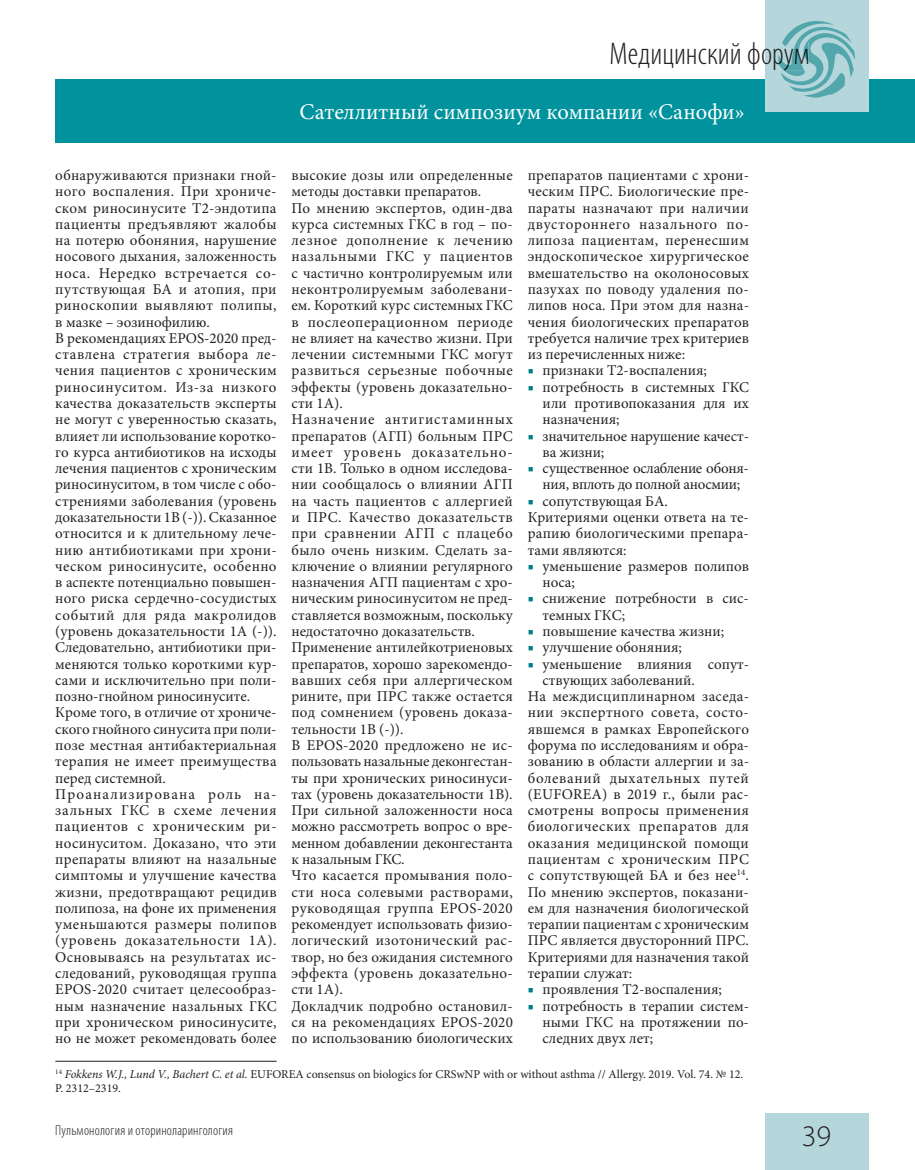
<style>
.page{position:relative;width:915px;height:1170px;background:#fff}
.page>*{position:absolute;margin:0;border:0;box-sizing:border-box;transform-origin:0 0}
.t1{font:300 condensed 31.5px "Myriad Pro";color:#231f20}
.t2{font:300 30px "Myriad Pro";color:#231f20}
.t3{font:22.5px "Minion Pro";color:#fff}
.t4{font:15px/16.2px "Minion Pro";letter-spacing:.01em;color:#231f20}
.t5{font:15px "Minion Pro";letter-spacing:.03em;color:#231f20}
.t6{font:15px/16.2px "Minion Pro";letter-spacing:-.02em;color:#231f20;text-align:center}
.t7{font:15px "Minion Pro";letter-spacing:.04em;color:#231f20}
.t8{font:15px/16.4px "Minion Pro";letter-spacing:-.01em;color:#231f20}
.t9{font:300 condensed 14.25px "Myriad Pro";letter-spacing:.015em;color:#231f20}
.t10{font:12px/13.5px "Minion Pro";color:#231f20}
.s1{color:#007e87}
.s2{font-style:italic}
</style>
<div class="page">
<hr style="left:55px;top:1060px;width:221px;height:1px;background:#231f20">
<div style="left:55px;top:79px;width:859px;height:64px;background:#00939d"></div>
<div style="left:764px;top:0;width:103px;height:111px;background:#b5d7db"></div>
<div style="left:764px;top:1113px;width:103px;height:56px;background:#b5d7db"></div>
<svg style="left:778px;top:21px;width:76px;height:77px"></svg>
<h1 class="t1" style="left:609px;top:35px;width:201px">Медицинский форум</h1>
<h3 class="t3" style="left:299px;top:96px;width:446px">Сателлитный симпозиум компании «Санофи»</h3>
<p class="t4" style="left:55px;top:167px;width:223px">обнаруживаются признаки гной&shy;ного воспаления. При хрониче&shy;ском риносинусите Т2-эндотипа пациенты предъявляют жалобы на потерю обоняния, нарушение носового дыхания, заложенность носа. Нередко встречается со&shy;путствующая БА и атопия, при риноскопии выявляют полипы, в мазке – эозинофилию.<br>В рекомендациях EPOS-2020 пред&shy;ставлена стратегия выбора ле&shy;чения пациентов с хроническим риносинуситом. Из-за низкого качества доказательств эксперты не могут с уверенностью сказать, влияет ли использование коротко&shy;го курса антибиотиков на исходы лечения пациентов с хроническим риносинуситом, в том числе с обо&shy;стрениями заболевания (уровень доказательности 1В (-)). Сказанное относится и к длительному лече&shy;нию антибиотиками при хрони&shy;ческом риносинусите, особенно в аспекте потенциально повышен&shy;ного риска сердечно-сосудистых событий для ряда макролидов (уровень доказательности 1А (-)).<br>Следовательно, антибиотики при&shy;меняются только короткими кур&shy;сами и исключительно при поли&shy;позно-гнойном риносинусите.<br>Кроме того, в отличие от хрониче&shy;ского гнойного синусита при поли&shy;позе местная антибактериальная терапия не имеет преимущества перед системной.<br>Проанализирована роль на&shy;зальных ГКС в схеме лечения пациентов с хроническим ри&shy;носинуситом. Доказано, что эти препараты влияют на назальные симптомы и улучшение качества жизни, предотвращают рецидив полипоза, на фоне их применения уменьшаются размеры полипов (уровень доказательности 1А).<br>Основываясь на результатах ис&shy;следований, руководящая группа<br>EPOS-2020 считает целесообраз&shy;ным назначение назальных ГКС при хроническом риносинусите, но не может рекомендовать более</p>
<p class="t4" style="left:291px;top:167px;width:223px">высокие дозы или определенные методы доставки препаратов.<br>По мнению экспертов, один-два курса системных ГКС в год – по&shy;лезное дополнение к лечению назальными ГКС у пациентов с частично контролируемым или неконтролируемым заболевани&shy;ем. Короткий курс системных ГКС в послеоперационном периоде не влияет на качество жизни. При лечении системными ГКС могут развиться серьезные побочные эффекты (уровень доказательно&shy;сти 1А).<br>Назначение антигистаминных препаратов (АГП) больным ПРС имеет уровень доказательно&shy;сти 1В. Только в одном исследова&shy;нии сообщалось о влиянии АГП на часть пациентов с аллергией и ПРС. Качество доказательств при сравнении АГП с плацебо было очень низким. Сделать за&shy;ключение о влиянии регулярного назначения АГП пациентам с хро&shy;ническим риносинуситом не пред&shy;ставляется возможным, поскольку недостаточно доказательств.<br>Применение антилейкотриеновых препаратов, хорошо зарекомендо&shy;вавших себя при аллергическом рините, при ПРС также остается под сомнением (уровень доказа&shy;тельности 1В (-)).<br>В EPOS-2020 предложено не ис&shy;пользовать назальные деконгестан&shy;ты при хронических риносинуси&shy;тах (уровень доказательности 1В).<br>При сильной заложенности носа можно рассмотреть вопрос о вре&shy;менном добавлении деконгестанта к назальным ГКС.<br>Что касается промывания поло&shy;сти носа солевыми растворами, руководящая группа EPOS-2020 рекомендует использовать физио&shy;логический изотонический рас&shy;твор, но без ожидания системного эффекта (уровень доказательно&shy;сти 1А).<br>Докладчик подробно остановил&shy;ся на рекомендациях EPOS-2020 по использованию биологических</p>
<p class="t4" style="left:527px;top:167px;width:223px;text-align:justify">препаратов пациентами с хрони&shy;ческим ПРС. Биологические пре&shy;параты назначают при наличии двустороннего назального по&shy;липоза пациентам, перенесшим эндоскопическое хирургическое вмешательство на околоносовых пазухах по поводу удаления по&shy;липов носа. При этом для назна&shy;чения биологических препаратов требуется наличие трех критериев из перечисленных ниже:</p>
<p class="t4" style="left:527px;top:362px;width:181px"><span class="s1">■</span> признаки Т2-воспаления;</p>
<p class="t4" style="left:542px;top:379px;width:208px;text-align:justify;text-indent:-15px"><span class="s1">■</span> потребность в системных ГКС или противопоказания для их назначения;</p>
<p class="t8" style="left:542px;top:427px;width:208px;text-indent:-15px"><span class="s1">■</span> значительное нарушение качест&shy;ва жизни;</p>
<p class="t6" style="left:527px;top:460px;width:223px"><span class="s1">■</span> существенное ослабление обоня&shy;ния, вплоть до полной аносмии;</p>
<p class="t4" style="left:527px;top:493px;width:223px"><span class="s1">■</span> сопутствующая БА.<br>Критериями оценки ответа на те&shy;рапию биологическими препара&shy;тами являются:</p>
<p class="t4" style="left:542px;top:558px;width:208px;text-indent:-15px"><span class="s1">■</span> уменьшение размеров полипов носа;</p>
<p class="t4" style="left:542px;top:590px;width:208px;text-indent:-15px"><span class="s1">■</span> снижение потребности в сис&shy;темных ГКС;</p>
<p class="t4" style="left:527px;top:623px;width:198px"><span class="s1">■</span> повышение качества жизни;</p>
<p class="t4" style="left:527px;top:639px;width:156px"><span class="s1">■</span> улучшение обоняния;</p>
<p class="t4" style="left:527px;top:655px;width:223px"><span class="s1">■</span> уменьшение влияния сопут-</p>
<p class="t4" style="left:542px;top:672px;width:154px">ствующих заболеваний.</p>
<p class="t4" style="left:527px;top:688px;width:223px">На междисциплинарном заседа-</p>
<p class="t5" style="left:527px;top:702px;width:223px">нии экспертного совета, состо-</p>
<p class="t4" style="left:527px;top:720px;width:223px">явшемся в рамках Европейского</p>
<p class="t4" style="left:527px;top:737px;width:223px">форума по исследованиям и обра-</p>
<p class="t4" style="left:527px;top:753px;width:223px">зованию в области аллергии и за-</p>
<p class="t7" style="left:527px;top:767px;width:223px">болеваний дыхательных путей</p>
<p class="t4" style="left:527px;top:786px;width:223px">(EUFOREA) в 2019 г., были рас-</p>
<p class="t5" style="left:527px;top:800px;width:223px">смотрены вопросы применения</p>
<p class="t7" style="left:527px;top:816px;width:223px">биологических препаратов для</p>
<p class="t5" style="left:527px;top:832px;width:223px">оказания медицинской помощи</p>
<p class="t5" style="left:527px;top:849px;width:223px">пациентам с хроническим ПРС</p>
<p class="t4" style="left:527px;top:867px;width:223px">с сопутствующей БА и без нее<sup>14</sup>.</p>
<p class="t4" style="left:527px;top:883px;width:223px">По мнению экспертов, показани-</p>
<p class="t4" style="left:527px;top:899px;width:223px">ем для назначения биологической</p>
<p class="t4" style="left:527px;top:916px;width:223px">терапии пациентам с хроническим</p>
<p class="t4" style="left:527px;top:932px;width:223px">ПРС является двусторонний ПРС.</p>
<p class="t4" style="left:527px;top:948px;width:223px">Критериями для назначения такой</p>
<p class="t4" style="left:527px;top:965px;width:106px">терапии служат:</p>
<p class="t4" style="left:527px;top:981px;width:196px"><span class="s1">■</span> проявления Т2-воспаления;</p>
<p class="t4" style="left:542px;top:997px;width:208px;text-align:justify;text-indent:-15px"><span class="s1">■</span> потребность в терапии систем&shy;ными ГКС на протяжении по&shy;следних двух лет;</p>
<p class="t10" style="left:55px;top:1067px;width:689px"><sup>14</sup> <span class="s2">Fokkens W.J., Lund V., Bachert C. et al.</span> EUFOREA consensus on biologics for CRSwNP with or without asthma // Allergy. 2019. Vol. 74. № 12.<br>P. 2312–2319.</p>
<p class="t9" style="left:55px;top:1121px;width:179px">Пульмонология и оториноларингология</p>
<h2 class="t2" style="left:801px;top:1117px;width:31px">39</h2>
</div>
